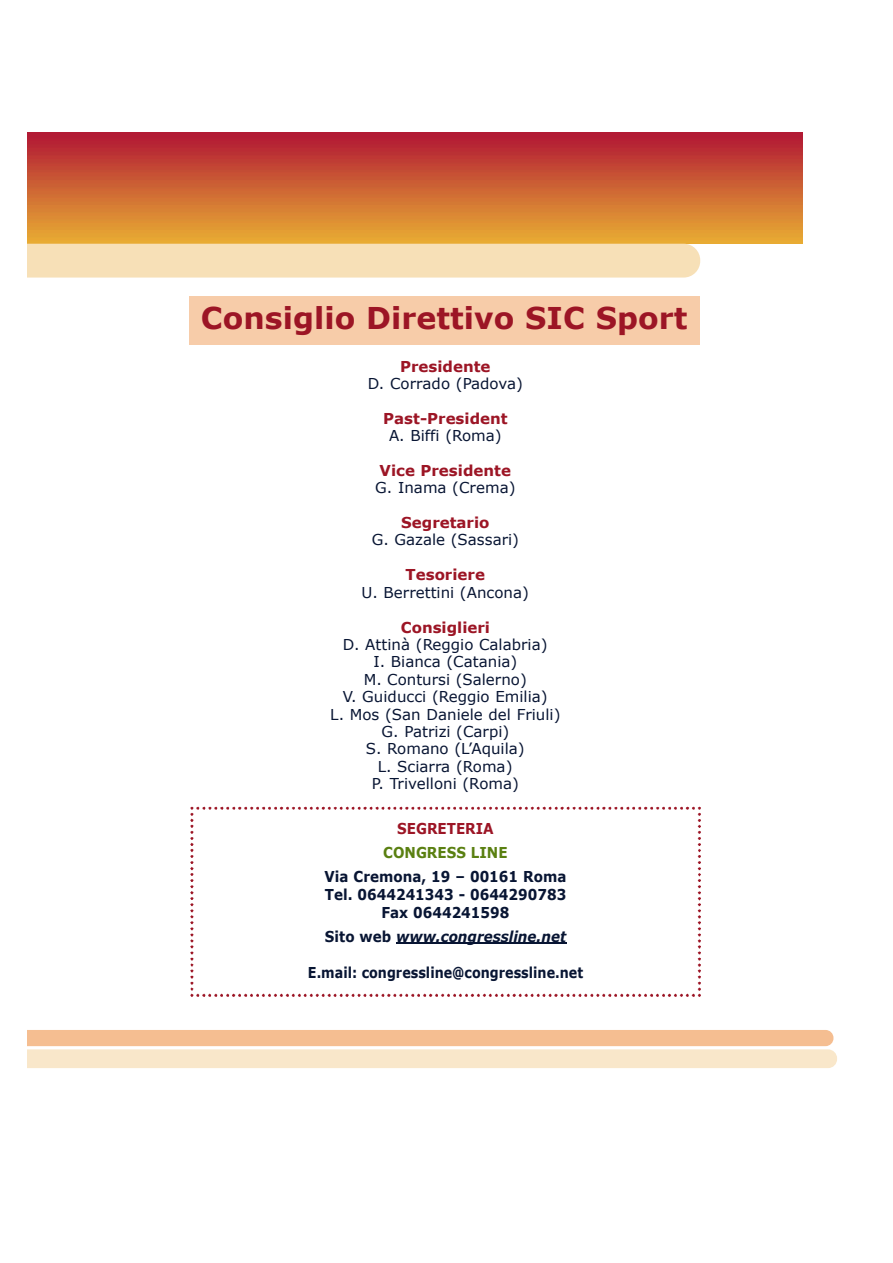
<style>
.page{position:relative;width:893px;height:1263px;background:#fff}
.page>*{position:absolute;margin:0;border:0;box-sizing:border-box;transform-origin:0 0}
.t1{font:700 30px "Verdana";color:#9c1525}
.t2{font:15px/17.4px "Verdana";color:#081533;text-align:center}
.t3{font:700 15px "Verdana";color:#9c1525}
.t4{font:700 15px/18px "Verdana";color:#081533;text-align:center;scale:.9 1}
.t5{font:700 15px "Verdana";color:#081533;scale:.85 1}
.t6{font:italic 700 15px "Verdana";color:#081533;scale:.9 1}
.t7{font:700 15px "Verdana";color:#5a8011;scale:.9 1}
.t8{font:700 15px "Verdana";color:#9c1525;scale:.9 1}
.s1{font-style:normal}
</style>
<div class="page">
<img style="left:27px;top:132px;width:775px;height:112px">
<div style="left:27px;top:244px;width:673px;height:34px;background:#f7e0b7"></div>
<div style="left:189px;top:296px;width:510px;height:49px;background:#f7cca9"></div>
<svg style="left:190px;top:807px;width:511px;height:190px"></svg>
<svg style="left:27px;top:1030px;width:810px;height:38px;background:#f7d7b6"></svg>
<h1 class="t1" style="left:201px;top:299px;width:488px">Consiglio Direttivo SIC Sport</h1>
<p class="t3" style="left:400px;top:356px;width:92px">Presidente</p>
<p class="t2" style="left:368px;top:374px;width:157px">D. Corrado (Padova)</p>
<p class="t3" style="left:383px;top:409px;width:126px">Past-President</p>
<p class="t2" style="left:389px;top:426px;width:114px">A. Biffi (Roma)</p>
<p class="t3" style="left:379px;top:461px;width:133px">Vice Presidente</p>
<p class="t2" style="left:375px;top:479px;width:142px">G. Inama (Crema)</p>
<p class="t3" style="left:401px;top:513px;width:90px">Segretario</p>
<p class="t2" style="left:372px;top:531px;width:149px">G. Gazale (Sassari)</p>
<p class="t3" style="left:405px;top:565px;width:81px">Tesoriere</p>
<p class="t2" style="left:361px;top:583px;width:169px">U. Berrettini (Ancona)</p>
<p class="t3" style="left:401px;top:617px;width:91px">Consiglieri</p>
<p class="t2" style="left:330px;top:635px;width:232px">D. Attinà (Reggio Calabria)<br>I. Bianca (Catania)<br>M. Contursi (Salerno)<br>V. Guiducci (Reggio Emilia)<br>L. Mos (San Daniele del Friuli)<br>G. Patrizi (Carpi)<br>S. Romano (L’Aquila)<br>L. Sciarra (Roma)<br>P. Trivelloni (Roma)</p>
<p class="t8" style="left:397px;top:819px;width:109px">SEGRETERIA</p>
<p class="t7" style="left:383px;top:843px;width:140px">CONGRESS LINE</p>
<p class="t4" style="left:324px;top:867px;width:270px">Via Cremona, 19 – 00161 Roma<br>Tel. 0644241343 - 0644290783<br>Fax 0644241598</p>
<p class="t6" style="left:325px;top:927px;width:269px"><span class="s1">Sito web</span> www.congressline.net</p>
<p class="t5" style="left:308px;top:963px;width:325px">E.mail: congressline@congressline.net</p>
</div>
